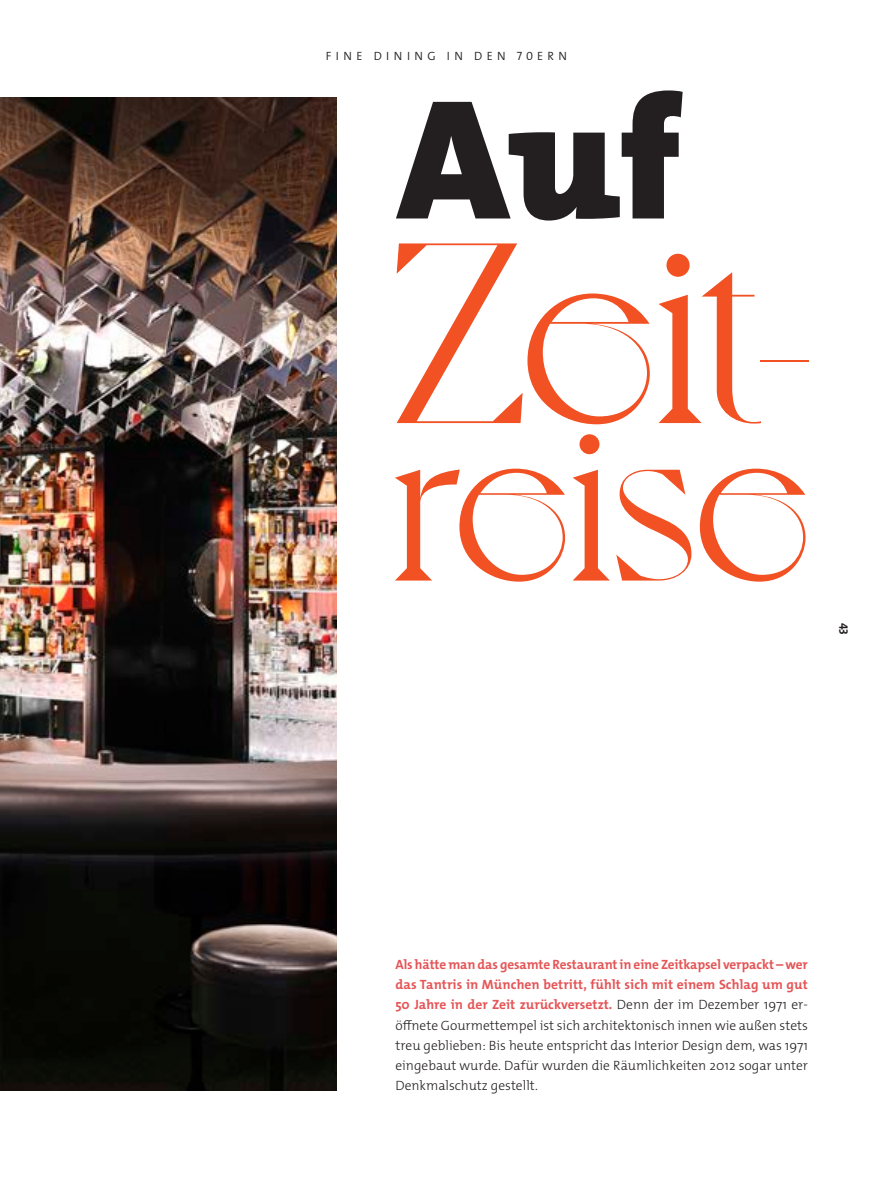
<style>
.page{position:relative;width:893px;height:1191px;background:#fff}
.page>*{position:absolute;margin:0;border:0;box-sizing:border-box;transform-origin:0 0}
.t1{font:256.5px "Voyage";color:#f15123}
.t2{font:221.55px "Voyage";letter-spacing:-.015em;color:#f15123}
.t3{font:900 172.65px "The Mix Os F";color:#231f20}
.t4{font:300 13.5px/20.2px "The Mix Os F";color:#231f20;text-align:justify}
.t5{font:300 12px "The Mix Os F";letter-spacing:.36em;color:#231f20}
.t6{font:700 12px "The Mix Os F";color:#231f20}
.s1{font-weight:700;color:#e55557}
</style>
<div class="page">
<img style="left:0;top:98px;width:337px;height:992px">
<p class="t5" style="left:326px;top:48px;width:243px">FI NE DI NING I N DE N 70ERN</p>
<h3 class="t3" style="left:398px;top:49px;width:286px">Auf</h3>
<h1 class="t1" style="left:392px;top:178px;width:426px">Zeit-</h1>
<h2 class="t2" style="left:392px;top:369px;width:422px">reise</h2>
<p class="t6" style="left:853px;top:622px;width:14px;rotate:90deg">43</p>
<p class="t4" style="left:395px;top:954px;width:414px"><span class="s1">Als hätte man das gesamte Restaurant in eine Zeitkapsel verpackt – wer das Tantris in München betritt, fühlt sich mit einem Schlag um gut 50 Jahre in der Zeit zurückversetzt.</span> Denn der im Dezember 1971 er&shy;öffnete Gourmettempel ist sich architektonisch innen wie außen stets treu geblieben: Bis heute entspricht das Interior Design dem, was 1971 eingebaut wurde. Dafür wurden die Räumlichkeiten 2012 sogar unter Denkmalschutz gestellt.</p>
</div>
